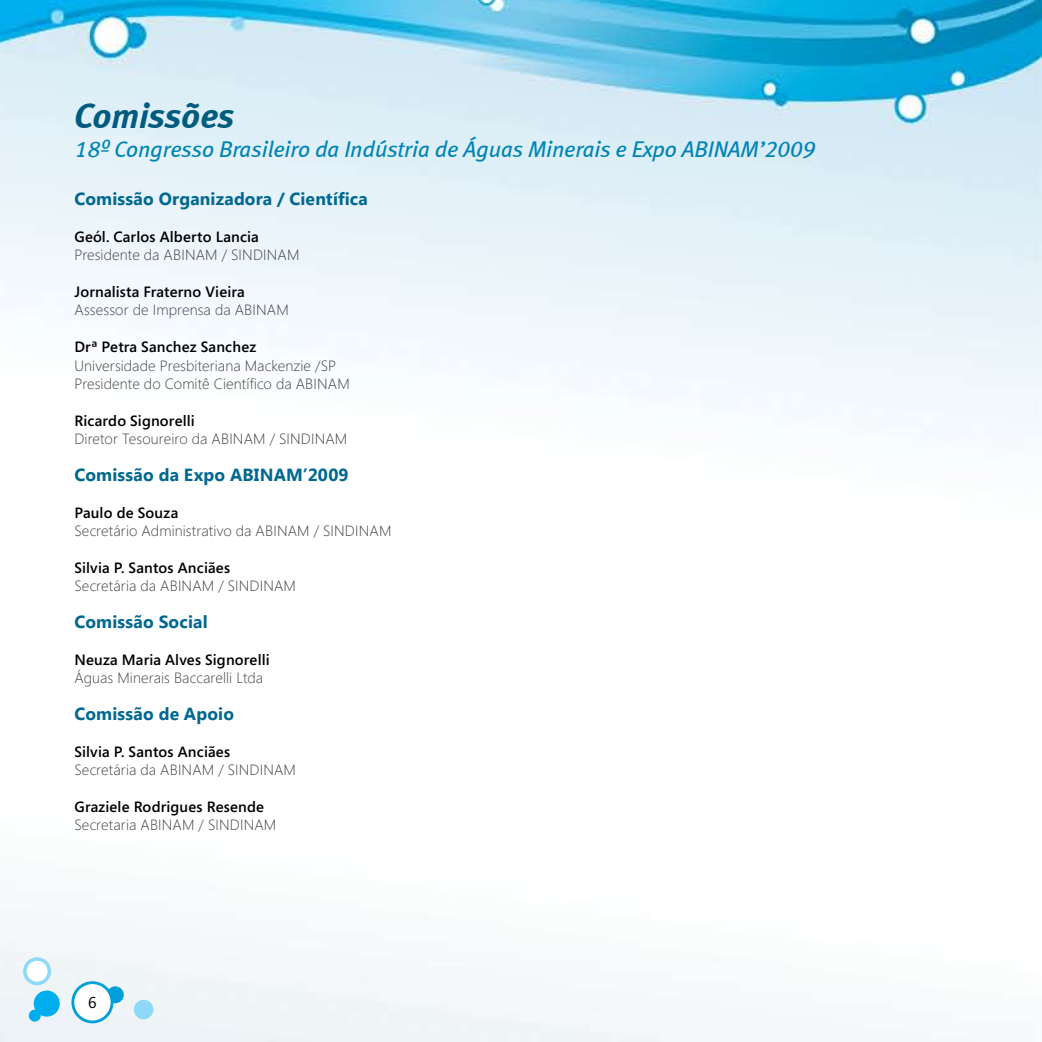
<style>
.page{position:relative;width:1042px;height:1042px;background:#fff}
.page>*{position:absolute;margin:0;border:0;box-sizing:border-box;transform-origin:0 0}
.t1{font:italic 35px "Meta Bold LF";color:#005b7f}
.t2{font:italic 22.75px "Meta Book LF";letter-spacing:-.005em;color:#0084b5}
.t3{font:700 17.5px "Segoe UI";letter-spacing:.01em;color:#006890}
.t4{font:15.75px "Segoe";color:#000}
.t5{font:300 14.88px/18.4px "Segoe";letter-spacing:.01em;color:#414142}
.t6{font:600 14.88px "Segoe";letter-spacing:.015em;color:#000}
</style>
<div class="page">
<img style="left:0;top:0;width:1042px;height:1042px">
<div style="left:25px;top:959px;width:24px;height:24px;background:#fff;border-radius:50%"></div>
<div style="left:23px;top:957px;width:28px;height:28px;border:4px solid #8ed8f8;border-radius:50%"></div>
<div style="left:134px;top:1000px;width:19px;height:19px;background:#8ed8f8;border-radius:50%"></div>
<div style="left:107px;top:986px;width:17px;height:17px;background:#009fda;border-radius:50%"></div>
<div style="left:34px;top:990px;width:26px;height:26px;background:#00aeef;border-radius:50%"></div>
<div style="left:29px;top:1009px;width:12px;height:12px;background:#00aeef;border-radius:50%"></div>
<div style="left:73px;top:982px;width:39px;height:40px;background:#fff;border-radius:50%"></div>
<div style="left:71px;top:981px;width:42px;height:42px;border:3px solid #009fda;border-radius:50%"></div>
<h1 class="t1" style="left:74px;top:95px;width:162px">Comissões</h1>
<h2 class="t2" style="left:74px;top:136px;width:742px">18º Congresso Brasileiro da Indústria de Águas Minerais e Expo ABINAM’2009</h2>
<p class="t3" style="left:74px;top:186px;width:295px">Comissão Organizadora / Científica</p>
<p class="t6" style="left:74px;top:226px;width:186px">Geól. Carlos Alberto Lancia</p>
<p class="t5" style="left:74px;top:245px;width:226px">Presidente da ABINAM / SINDINAM</p>
<p class="t6" style="left:74px;top:282px;width:172px">Jornalista Fraterno Vieira</p>
<p class="t5" style="left:74px;top:301px;width:216px">Assessor de Imprensa da ABINAM</p>
<p class="t6" style="left:74px;top:337px;width:183px">Drª Petra Sanchez Sanchez</p>
<p class="t5" style="left:74px;top:356px;width:277px">Universidade Presbiteriana Mackenzie /SP<br>Presidente do Comitê Científico da ABINAM</p>
<p class="t6" style="left:74px;top:410px;width:122px">Ricardo Signorelli</p>
<p class="t5" style="left:74px;top:429px;width:274px">Diretor Tesoureiro da ABINAM / SINDINAM</p>
<p class="t3" style="left:74px;top:462px;width:276px">Comissão da Expo ABINAM’2009</p>
<p class="t6" style="left:74px;top:502px;width:105px">Paulo de Souza</p>
<p class="t5" style="left:74px;top:521px;width:318px">Secretário Administrativo da ABINAM / SINDINAM</p>
<p class="t6" style="left:74px;top:557px;width:157px">Silvia P. Santos Anciães</p>
<p class="t5" style="left:74px;top:576px;width:223px">Secretária da ABINAM / SINDINAM</p>
<p class="t3" style="left:74px;top:609px;width:135px">Comissão Social</p>
<p class="t6" style="left:74px;top:649px;width:197px">Neuza Maria Alves Signorelli</p>
<p class="t5" style="left:74px;top:668px;width:190px">Águas Minerais Baccarelli Ltda</p>
<p class="t3" style="left:74px;top:701px;width:161px">Comissão de Apoio</p>
<p class="t6" style="left:74px;top:741px;width:157px">Silvia P. Santos Anciães</p>
<p class="t5" style="left:74px;top:760px;width:223px">Secretária da ABINAM / SINDINAM</p>
<p class="t6" style="left:74px;top:796px;width:191px">Graziele Rodrigues Resende</p>
<p class="t5" style="left:74px;top:815px;width:203px">Secretaria ABINAM / SINDINAM</p>
<p class="t4" style="left:88px;top:991px;width:10px">6</p>
</div>
